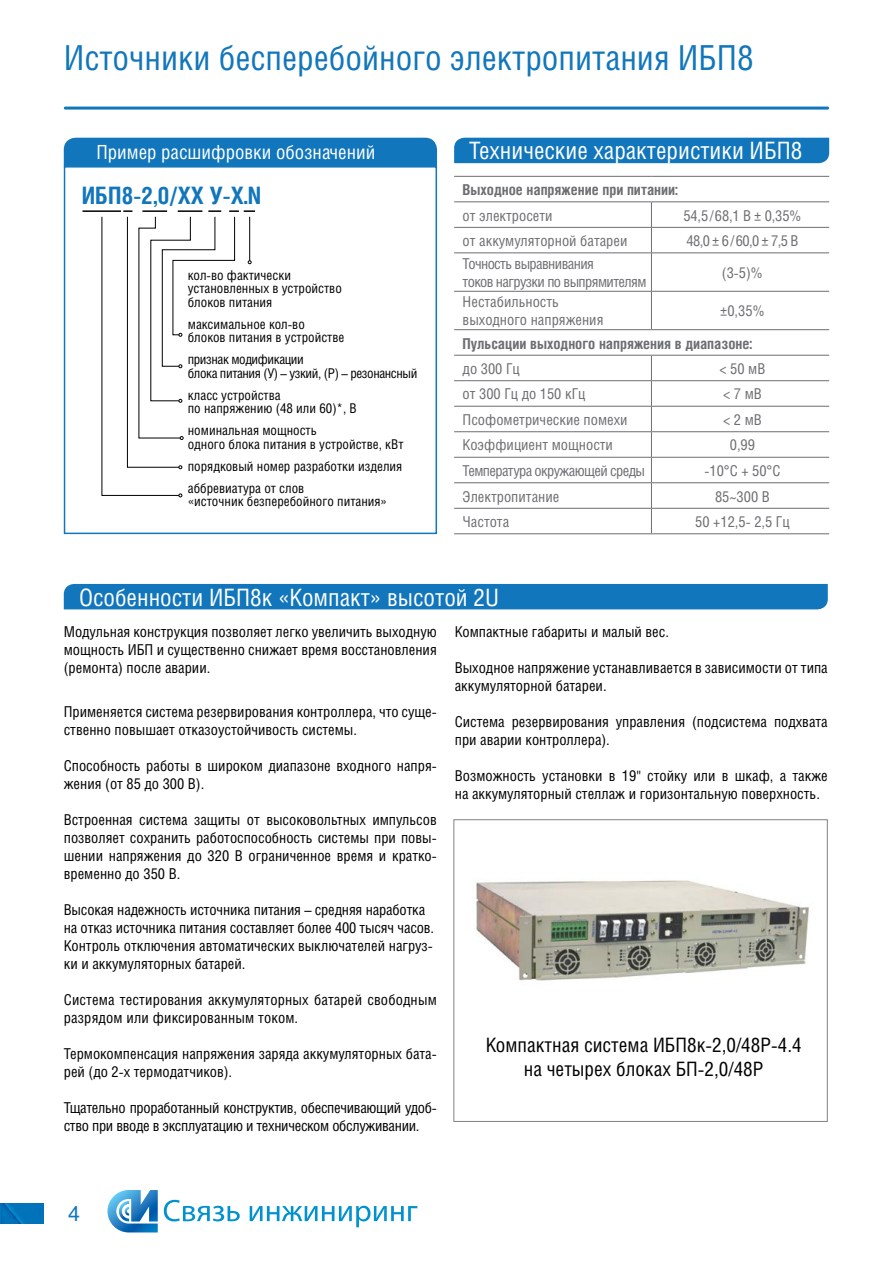
<style>
.page{position:relative;width:893px;height:1263px;background:#fff}
.page>*{position:absolute;margin:0;border:0;box-sizing:border-box;transform-origin:0 0}
.t1{font:34.5px "Helios Cond C";color:#1176bb}
.t2{font:24px "Helios Cond C";color:#fff}
.t3{font:700 24px "Helios Cond C";color:#1176bb}
.t4{font:21px "Helios C";color:#1176bb}
.t5{font:19.95px/23.9px "Helios Cond C";color:#000;text-align:center}
.t6{font:19.5px "Helios Cond C";color:#fff}
.t7{font:15px/18px "Helios Cond C";color:#000}
.t8{font:15px/18px "Helios Cond C";color:#6d6e71}
.t9{font:15px/18px "Helios Cond C";letter-spacing:-.02em;color:#000}
.t10{font:15px/18px "Helios Cond C";letter-spacing:-.04em;color:#6d6e71}
.t11{font:700 15px "Helios Cond C";color:#6d6e71}
.t12{font:13.5px/13.5px "Helios Cond C";color:#000}
.t13{font:13.5px/13.5px "Helios Cond C";letter-spacing:-.03em;color:#000}
.s1{font-family:"Myriad Pro";font-stretch:condensed}
</style>
<div class="page">
<hr style="left:65px;top:107px;width:763px;height:3px;background:#1176bb">
<svg style="left:108px;top:1190px;width:50px;height:42px"></svg>
<svg style="left:164px;top:1200px;width:76px;height:21px"></svg>
<svg style="left:250px;top:1206px;width:167px;height:21px"></svg>
<img style="left:0;top:1203px;width:44px;height:20px">
<div style="left:453px;top:819px;width:375px;height:303px;border:1px solid #808285"></div>
<div style="left:64px;top:166px;width:373px;height:368px;border:2px solid #1176bb"></div>
<div style="left:64px;top:584px;width:764px;height:25px;background:#1176bb"></div>
<div style="left:64px;top:138px;width:373px;height:29px;background:#1176bb"></div>
<hr style="left:82px;top:210px;width:39px;height:2px;background:#000">
<svg style="left:101px;top:210px;width:154px;height:287px"></svg>
<div style="left:454px;top:138px;width:375px;height:25px;background:#1176bb"></div>
<hr style="left:454px;top:227px;width:197px;height:1px;background:#6d6e71">
<hr style="left:651px;top:227px;width:178px;height:1px;background:#6d6e71">
<svg style="left:651px;top:202px;width:1px;height:50px"></svg>
<hr style="left:454px;top:252px;width:197px;height:1px;background:#6d6e71">
<hr style="left:651px;top:252px;width:178px;height:1px;background:#6d6e71">
<hr style="left:651px;top:253px;width:1px;height:38px;background:#6d6e71">
<hr style="left:454px;top:291px;width:197px;height:1px;background:#6d6e71">
<hr style="left:651px;top:291px;width:178px;height:1px;background:#6d6e71">
<hr style="left:651px;top:292px;width:1px;height:37px;background:#6d6e71">
<hr style="left:454px;top:329px;width:197px;height:1px;background:#6d6e71">
<hr style="left:651px;top:329px;width:178px;height:1px;background:#6d6e71">
<hr style="left:454px;top:355px;width:197px;height:1px;background:#6d6e71">
<hr style="left:651px;top:355px;width:178px;height:1px;background:#6d6e71">
<hr style="left:454px;top:201px;width:197px;height:1px;background:#6d6e71">
<hr style="left:651px;top:201px;width:178px;height:1px;background:#6d6e71">
<hr style="left:454px;top:176px;width:197px;height:1px;background:#6d6e71">
<hr style="left:651px;top:176px;width:178px;height:1px;background:#6d6e71">
<hr style="left:454px;top:533px;width:197px;height:1px;background:#6d6e71">
<hr style="left:651px;top:533px;width:178px;height:1px;background:#6d6e71">
<hr style="left:454px;top:380px;width:197px;height:1px;background:#6d6e71">
<hr style="left:651px;top:380px;width:178px;height:1px;background:#6d6e71">
<hr style="left:454px;top:406px;width:197px;height:1px;background:#6d6e71">
<hr style="left:651px;top:406px;width:178px;height:1px;background:#6d6e71">
<hr style="left:454px;top:431px;width:197px;height:1px;background:#6d6e71">
<hr style="left:651px;top:431px;width:178px;height:1px;background:#6d6e71">
<hr style="left:454px;top:457px;width:197px;height:1px;background:#6d6e71">
<hr style="left:651px;top:457px;width:178px;height:1px;background:#6d6e71">
<hr style="left:454px;top:482px;width:197px;height:1px;background:#6d6e71">
<hr style="left:651px;top:482px;width:178px;height:1px;background:#6d6e71">
<hr style="left:454px;top:508px;width:197px;height:1px;background:#6d6e71">
<hr style="left:651px;top:508px;width:178px;height:1px;background:#6d6e71">
<svg style="left:651px;top:356px;width:1px;height:177px"></svg>
<img style="left:476px;top:880px;width:333px;height:101px">
<h1 class="t1" style="left:64px;top:37px;width:691px">Источники бесперебойного электропитания ИБП8</h1>
<h3 class="t6" style="left:96px;top:140px;width:281px">Пример расшифровки обозначений</h3>
<h2 class="t3" style="left:82px;top:181px;width:181px">ИБП8-2,0/XX У-Х.N</h2>
<p class="t12" style="left:188px;top:268px;width:156px">кол-во фактически установленных в устройство блоков питания</p>
<p class="t12" style="left:188px;top:317px;width:158px">максимальное кол-во блоков питания в устройстве</p>
<p class="t13" style="left:188px;top:352px;width:231px">признак модификации<br>блока питания (У) – узкий, (Р) – резонансный</p>
<p class="t12" style="left:188px;top:388px;width:170px">класс устройства<br>по напряжению (48 или 60)*, В</p>
<p class="t12" style="left:188px;top:423px;width:217px">номинальная мощность<br>одного блока питания в устройстве, кВт</p>
<p class="t12" style="left:188px;top:455px;width:216px;line-height:22px">порядковый номер разработки изделия аббревиатура от слов</p>
<p class="t12" style="left:188px;top:494px;width:201px">«источник безперебойного питания»</p>
<h2 class="t2" style="left:469px;top:136px;width:335px">Технические характеристики ИБП8</h2>
<p class="t11" style="left:463px;top:181px;width:217px">Выходное напряжение при питании:</p>
<p class="t8" style="left:463px;top:206px;width:92px">от электросети</p>
<p class="t8" style="left:683px;top:206px;width:119px">54,5/68,1 В ± 0,35%</p>
<p class="t8" style="left:463px;top:231px;width:166px">от аккумуляторной батареи</p>
<p class="t8" style="left:686px;top:231px;width:113px">48,0 ± 6/60,0 ± 7,5 В</p>
<p class="t10" style="left:463px;top:254px;width:185px">Точность выравнивания<br>токов нагрузки по выпрямителям</p>
<p class="t8" style="left:722px;top:263px;width:43px">(3-5)%</p>
<p class="t8" style="left:463px;top:293px;width:142px">Нестабильность выходного напряжения</p>
<p class="t8" style="left:720px;top:302px;width:46px">±0,35%</p>
<p class="t11" style="left:463px;top:334px;width:291px">Пульсации выходного напряжения в диапазоне:</p>
<p class="t8" style="left:463px;top:359px;width:59px">до 300 Гц</p>
<p class="t8" style="left:719px;top:359px;width:47px">&lt; 50 мВ</p>
<p class="t8" style="left:463px;top:385px;width:124px">от 300 Гц до 150 кГц</p>
<p class="t8" style="left:723px;top:385px;width:40px">&lt; 7 мВ</p>
<p class="t8" style="left:463px;top:410px;width:166px">Псофометрические помехи</p>
<p class="t8" style="left:723px;top:410px;width:40px">&lt; 2 мВ</p>
<p class="t8" style="left:463px;top:436px;width:152px">Коэффициент мощности</p>
<p class="t8" style="left:730px;top:436px;width:27px">0,99</p>
<p class="t10" style="left:463px;top:461px;width:184px">Температура окружающей среды</p>
<p class="t8" style="left:704px;top:461px;width:77px">-10°С + 50°С</p>
<p class="t8" style="left:463px;top:487px;width:98px">Электропитание</p>
<p class="t8" style="left:715px;top:487px;width:56px">85~300 В</p>
<p class="t8" style="left:463px;top:512px;width:48px">Частота</p>
<p class="t8" style="left:695px;top:512px;width:96px">50 +12,5- 2,5 Гц</p>
<h2 class="t2" style="left:79px;top:583px;width:421px">Особенности ИБП8к «Компакт» высотой 2U</h2>
<p class="t7" style="left:64px;top:622px;width:374px;text-align:justify">Модульная конструкция позволяет легко увеличить выходную мощность ИБП и существенно снижает время восстановления (ремонта) после аварии.</p>
<p class="t7" style="left:64px;top:703px;width:374px">Применяется система резервирования контроллера, что суще&shy;ственно повышает отказоустойчивость системы.</p>
<p class="t7" style="left:64px;top:757px;width:374px">Способность работы в широком диапазоне входного напря&shy;жения (от 85 до 300 В).</p>
<p class="t7" style="left:64px;top:811px;width:374px;text-align:justify">Встроенная система защиты от высоковольтных импульсов позволяет сохранить работоспособность системы при повы&shy;шении напряжения до 320 В ограниченное время и кратко&shy;временно до 350 В.</p>
<p class="t7" style="left:64px;top:901px;width:372px">Высокая надежность источника питания – средняя наработка на отказ источника питания составляет более 400 тысяч часов.<br>Контроль отключения автоматических выключателей нагруз&shy;ки и аккумуляторных батарей.</p>
<p class="t7" style="left:64px;top:991px;width:374px">Система тестирования аккумуляторных батарей свободным разрядом или фиксированным током.</p>
<p class="t7" style="left:64px;top:1045px;width:374px">Термокомпенсация напряжения заряда аккумуляторных бата&shy;рей (до 2-х термодатчиков).</p>
<p class="t9" style="left:64px;top:1099px;width:374px">Тщательно проработанный конструктив, обеспечивающий удоб&shy;ство при вводе в эксплуатацию и техническом обслуживании.</p>
<p class="t7" style="left:455px;top:622px;width:216px">Компактные габариты и малый вес.</p>
<p class="t7" style="left:455px;top:658px;width:374px">Выходное напряжение устанавливается в зависимости от типа аккумуляторной батареи.</p>
<p class="t7" style="left:455px;top:712px;width:374px">Система резервирования управления (подсистема подхвата при аварии контроллера).</p>
<p class="t7" style="left:455px;top:766px;width:374px">Возможность установки в 19<span class="s1">"</span> стойку или в шкаф, а также на аккумуляторный стеллаж и горизонтальную поверхность.</p>
<h3 class="t5" style="left:486px;top:1032px;width:318px">Компактная система ИБП8к-2,0/48Р-4.4 на четырех блоках БП-2,0/48Р</h3>
<h3 class="t4" style="left:68px;top:1201px;width:13px">4</h3>
</div>
